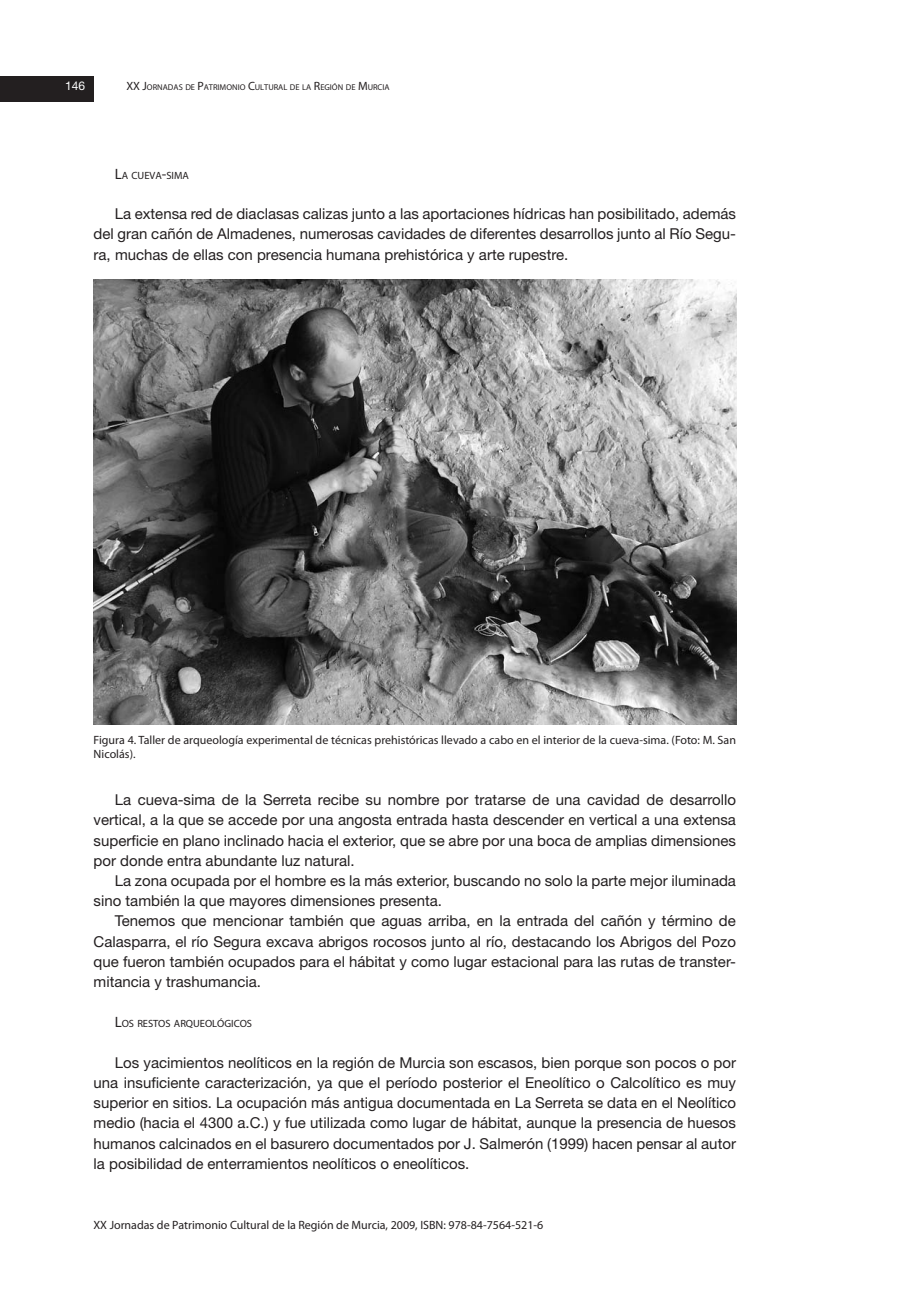
<style>
.page{position:relative;width:919px;height:1289px;background:#fff}
.page>*{position:absolute;margin:0;border:0;box-sizing:border-box;transform-origin:0 0}
.t1{font:15px/20.2px "Helvetica Neue";color:#231f20;text-align:justify}
.t2{font:12px/14.4px "Myriad Pro";color:#231f20}
.t3{font:12px "Helvetica Neue";color:#fff}
.t4{font:10.5px "Myriad Pro";color:#231f20}
.t5{font:8.4px "Myriad Pro";color:#231f20}
.s1{font-size:12px}
.s2{font-size:15px}
</style>
<div class="page">
<div style="left:0;top:77px;width:94px;height:25px;background:#231f20"></div>
<img style="left:94px;top:280px;width:642px;height:444px">
<p class="t3" style="left:65px;top:82px;width:22px">146</p>
<p class="t5" style="left:126px;top:82px;width:265px"><span class="s1">XX J</span>ORNADAS DE <span class="s1">P</span>ATRIMONIO <span class="s1">C</span>ULTURAL DE LA <span class="s1">R</span>EGIÓN DE <span class="s1">M</span>URCIA</p>
<p class="t4" style="left:115px;top:169px;width:76px"><span class="s2">L</span>A CUEVA<span class="s2">-</span>SIMA</p>
<p class="t1" style="left:94px;top:205px;width:644px;text-indent:21px">La extensa red de diaclasas calizas junto a las aportaciones hídricas han posibilitado, además del gran cañón de Almadenes, numerosas cavidades de diferentes desarrollos junto al Río Segu&shy;ra, muchas de ellas con presencia humana prehistórica y arte rupestre.</p>
<p class="t2" style="left:94px;top:733px;width:644px">Figura 4. Taller de arqueología experimental de técnicas prehistóricas llevado a cabo en el interior de la cueva-sima. (Foto: M. San<br>Nicolás).</p>
<p class="t1" style="left:94px;top:791px;width:644px;text-indent:21px">La cueva-sima de la Serreta recibe su nombre por tratarse de una cavidad de desarrollo vertical, a la que se accede por una angosta entrada hasta descender en vertical a una extensa superficie en plano inclinado hacia el exterior, que se abre por una boca de amplias dimensiones por donde entra abundante luz natural.</p>
<p class="t1" style="left:94px;top:871px;width:644px;text-indent:21px">La zona ocupada por el hombre es la más exterior, buscando no solo la parte mejor iluminada sino también la que mayores dimensiones presenta.</p>
<p class="t1" style="left:94px;top:912px;width:644px;text-indent:21px">Tenemos que mencionar también que aguas arriba, en la entrada del cañón y término de Calasparra, el río Segura excava abrigos rocosos junto al río, destacando los Abrigos del Pozo que fueron también ocupados para el hábitat y como lugar estacional para las rutas de transter&shy;mitancia y trashumancia.</p>
<p class="t4" style="left:115px;top:1017px;width:139px"><span class="s2">L</span>OS RESTOS ARQUEOLÓGICOS</p>
<p class="t1" style="left:94px;top:1053px;width:644px;text-indent:21px">Los yacimientos neolíticos en la región de Murcia son escasos, bien porque son pocos o por una insuficiente caracterización, ya que el período posterior el Eneolítico o Calcolítico es muy superior en sitios. La ocupación más antigua documentada en La Serreta se data en el Neolítico medio (hacia el 4300 a.C.) y fue utilizada como lugar de hábitat, aunque la presencia de huesos humanos calcinados en el basurero documentados por J. Salmerón (1999) hacen pensar al autor la posibilidad de enterramientos neolíticos o eneolíticos.</p>
<p class="t2" style="left:94px;top:1218px;width:451px">XX Jornadas de Patrimonio Cultural de la Región de Murcia, 2009, ISBN: 978-84-7564-521-6</p>
</div>
